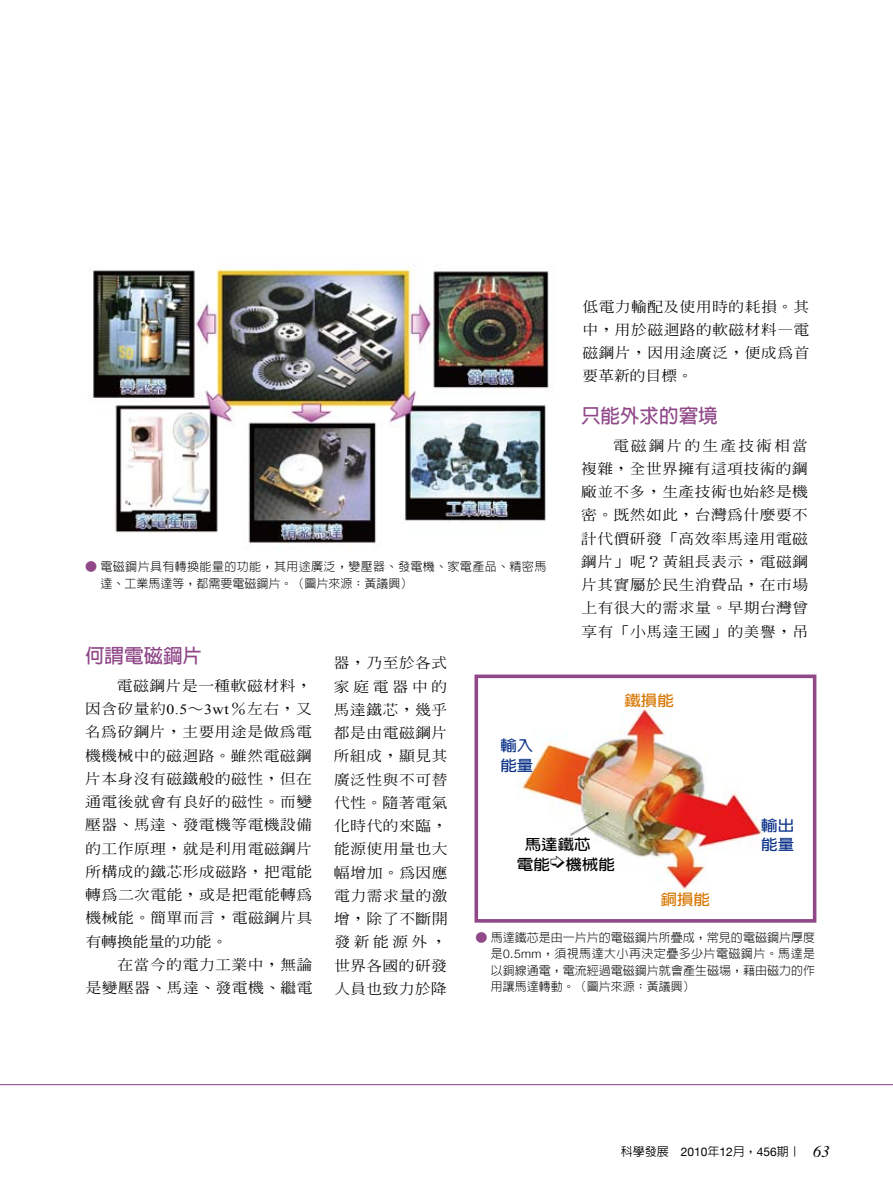
<style>
.page{position:relative;width:893px;height:1191px;background:#fff}
.page>*{position:absolute;margin:0;border:0;box-sizing:border-box;transform-origin:0 0}
.t1{font:700 19.5px "AR Hei B5";color:#904889}
.t2{font:700 14.85px/19.5px "AR Hei B5";color:#000;scale:1.11 1}
.t3{font:700 14.85px/19.5px "AR Hei B5";color:#0c3388;scale:1.11 1}
.t4{font:700 14.85px "AR Hei B5";color:#d87600;scale:1.11 1}
.t5{font:500 14.1px/23.2px "AR Ming B5";letter-spacing:.03em;color:#000;text-align:justify;scale:1.11 1}
.t6{font:300 12px/16.5px "AR Hei B5";color:#000;text-align:justify}
.t7{font:300 12px/16.5px "AR Hei B5";letter-spacing:.035em;color:#000}
.t8{font:500 12px "AR Hei B5";color:#000}
.s1{color:#904889}
.s2{font-family:"Times New Roman";font-weight:400}
.s3{font-family:"Arial Unicode MS";font-weight:400;font-size:20.25px}
.s4{font-family:"Helvetica Neue"}
.s5{font-family:"Helvetica Neue";font-weight:400}
.s6{font-family:"Times";font-weight:400;font-style:italic;font-size:16.5px}
</style>
<div class="page">
<img style="left:93px;top:267px;width:456px;height:277px">
<hr style="left:0;top:1084px;width:893px;height:1px;background:#904889">
<img style="left:517px;top:696px;width:246px;height:198px">
<div style="left:474px;top:674px;width:342px;height:248px;border:4px solid #904889"></div>
<p class="t7" style="left:100px;top:558px;width:448px;text-indent:-15px"><span class="s1">●</span> 電磁鋼片具有轉換能量的功能，其用途廣泛，變壓器、發電機、家電產品、精密馬達、工業馬達等，都需要電磁鋼片。（圖片來源：黃議興）</p>
<p class="t5" style="left:582px;top:295px;width:206px">低電力輸配及使用時的耗損。其中，用於磁迴路的軟磁材料—電磁鋼片，因用途廣泛，便成為首要革新的目標。</p>
<h1 class="t1" style="left:581px;top:406px;width:138px">只能外求的窘境</h1>
<p class="t5" style="left:581px;top:433px;width:206px;text-indent:32px">電磁鋼片的生產技術相當複雜，全世界擁有這項技術的鋼廠並不多，生產技術也始終是機密。既然如此，台灣為什麼要不計代價研發「高效率馬達用電磁鋼片」呢？黃組長表示，電磁鋼片其實屬於民生消費品，在市場上有很大的需求量。早期台灣曾享有「小馬達王國」的美譽，吊</p>
<h1 class="t1" style="left:85px;top:646px;width:118px">何謂電磁鋼片</h1>
<p class="t5" style="left:85px;top:674px;width:206px;text-indent:32px">電磁鋼片是一種軟磁材料，因含矽量約<span class="s2">0.5</span>∼<span class="s2">3wt</span>％左右，又名為矽鋼片，主要用途是做為電機機械中的磁迴路。雖然電磁鋼片本身沒有磁鐵般的磁性，但在通電後就會有良好的磁性。而變壓器、馬達、發電機等電機設備的工作原理，就是利用電磁鋼片所構成的鐵芯形成磁路，把電能轉為二次電能，或是把電能轉為機械能。簡單而言，電磁鋼片具有轉換能量的功能。</p>
<p class="t5" style="left:86px;top:953px;width:206px;text-align:right">在當今的電力工業中，無論<br>是變壓器、馬達、發電機、繼電</p>
<p class="t5" style="left:334px;top:651px;width:104px">器，乃至於各式家庭電器中的馬達鐵芯，幾乎都是由電磁鋼片所組成，顯見其廣泛性與不可替代性。隨著電氣化時代的來臨，能源使用量也大幅增加。為因應電力需求量的激增，除了不斷開發新能源外，世界各國的研發人員也致力於降</p>
<p class="t3" style="left:500px;top:736px;width:31px">輸入能量</p>
<p class="t4" style="left:624px;top:692px;width:46px">鐵損能</p>
<p class="t2" style="left:517px;top:835px;width:90px;text-indent:8px">馬達鐵芯<br>電能<span class="s3">➭</span>機械能</p>
<p class="t4" style="left:660px;top:892px;width:46px">銅損能</p>
<p class="t3" style="left:761px;top:815px;width:31px">輸出能量</p>
<p class="t6" style="left:491px;top:929px;width:326px;text-indent:-15px"><span class="s1">●</span> 馬達鐵芯是由一片片的電磁鋼片所疊成，常見的電磁鋼片厚度是<span class="s4">0.5mm</span>，須視馬達大小再決定疊多少片電磁鋼片。馬達是以銅線通電，電流經過電磁鋼片就會產生磁場，藉由磁力的作用讓馬達轉動。（圖片來源：黃議興）</p>
<p class="t8" style="left:621px;top:1145px;width:210px">科學發展 <span class="s5">2010</span>年<span class="s5">12</span>月，<span class="s5">456</span>期｜ <span class="s6">63</span></p>
</div>
